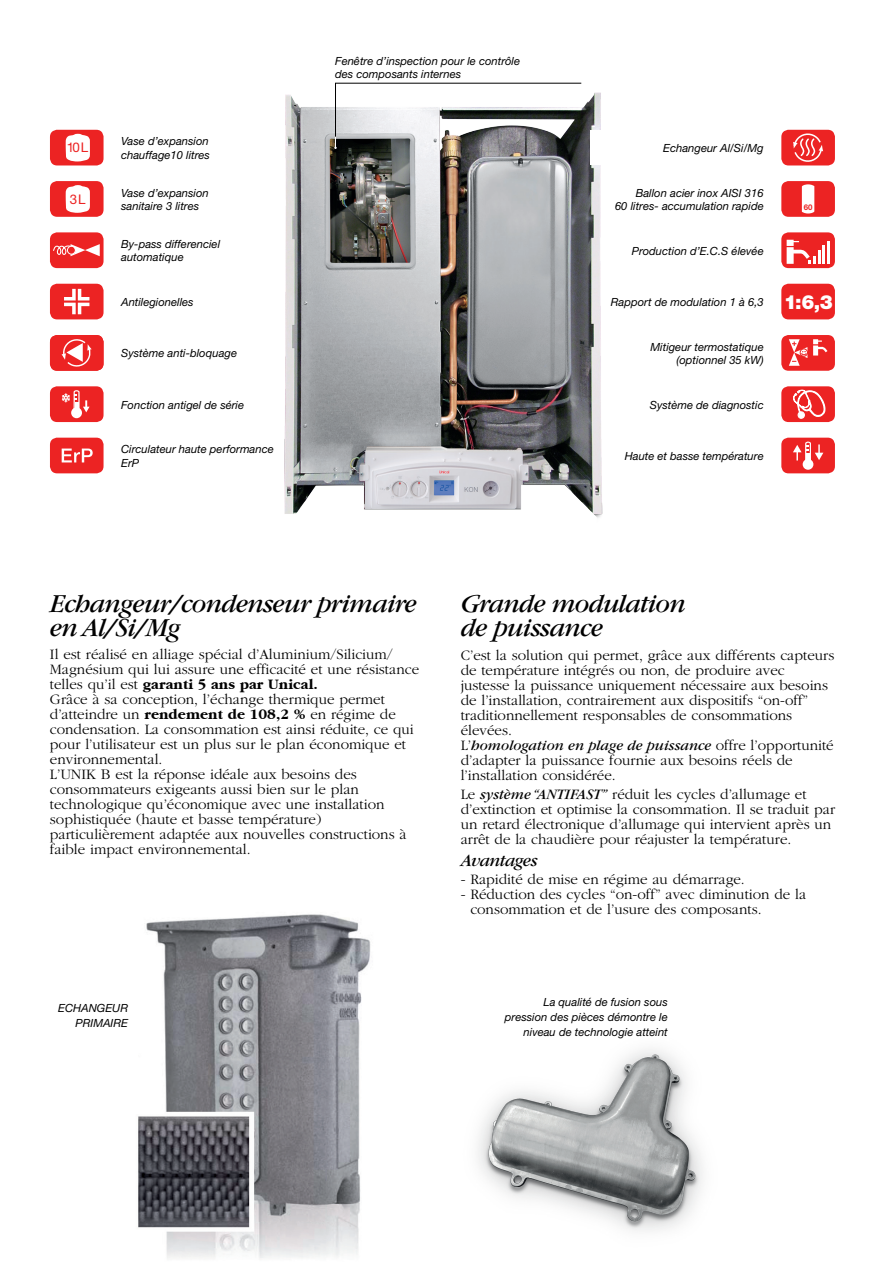
<style>
.page{position:relative;width:893px;height:1263px;background:#fff}
.page>*{position:absolute;margin:0;border:0;box-sizing:border-box;transform-origin:0 0}
.t1{font:italic 27px/24px "Garamond";letter-spacing:-.03em;color:#000}
.t2{font:italic 18px "Garamond";letter-spacing:-.03em;color:#000}
.t3{font:300 15px/15px "Garamond";color:#000}
.t4{font:700 15px "Garamond IT Cby BT";color:#000}
.t5{font:13.35px "Helvetica Neue";color:#ec2323}
.t6{font:italic 11.25px/13.5px "Helvetica Neue";color:#000}
.t7{font:700 7.8px "Helvetica Neue";color:#ec2323}
.s1{font-weight:900;font-style:normal;font-size:19.5px;color:#fff}
.s2{font-family:"Garamond";font-weight:300}
.s3{font-family:"Garamond IT Cby BT";font-weight:700}
.s4{font-weight:400;font-style:italic}
</style>
<div class="page">
<img style="left:284px;top:82px;width:319px;height:436px">
<div style="left:781px;top:386px;width:54px;height:36px;background:#ec2323;border-radius:7px"></div>
<svg style="left:793px;top:389px;width:33px;height:30px"></svg>
<div style="left:590px;top:131px;width:174px;height:34px;background:#fff"></div>
<div style="left:781px;top:232px;width:54px;height:36px;background:#ec2323;border-radius:7px"></div>
<hr style="left:822px;top:245px;width:3px;height:19px;background:#fff">
<svg style="left:787px;top:240px;width:33px;height:24px"></svg>
<hr style="left:827px;top:241px;width:3px;height:23px;background:#fff">
<div style="left:781px;top:181px;width:54px;height:36px;background:#ec2323;border-radius:7px"></div>
<svg style="left:802px;top:184px;width:12px;height:29px"></svg>
<div style="left:781px;top:284px;width:54px;height:35px;background:#ec2323;border-radius:7px"></div>
<div style="left:50px;top:386px;width:54px;height:36px;background:#ec2323;border-radius:7px"></div>
<div style="left:71px;top:407px;width:11px;height:11px;background:#fff;border-radius:50%"></div>
<svg style="left:61px;top:390px;width:29px;height:22px"></svg>
<div style="left:50px;top:335px;width:54px;height:36px;background:#ec2323;border-radius:7px"></div>
<svg style="left:62px;top:339px;width:30px;height:28px"></svg>
<div style="left:50px;top:284px;width:54px;height:35px;background:#ec2323;border-radius:7px"></div>
<svg style="left:64px;top:289px;width:25px;height:25px"></svg>
<div style="left:50px;top:232px;width:54px;height:36px;background:#ec2323;border-radius:7px"></div>
<svg style="left:53px;top:244px;width:47px;height:12px"></svg>
<div style="left:50px;top:130px;width:54px;height:35px;background:#ec2323;border-radius:7px"></div>
<svg style="left:66px;top:134px;width:24px;height:27px"></svg>
<div style="left:50px;top:181px;width:54px;height:36px;background:#ec2323;border-radius:7px"></div>
<svg style="left:66px;top:185px;width:24px;height:28px"></svg>
<div style="left:781px;top:130px;width:54px;height:35px;background:#ec2323;border-radius:7px"></div>
<svg style="left:793px;top:133px;width:30px;height:29px"></svg>
<div style="left:781px;top:335px;width:54px;height:36px;background:#ec2323;border-radius:7px"></div>
<svg style="left:813px;top:339px;width:14px;height:16px"></svg>
<div style="left:800px;top:348px;width:8px;height:9px;border:1px solid #ec2323;border-radius:50%"></div>
<svg style="left:789px;top:339px;width:18px;height:27px"></svg>
<div style="left:781px;top:438px;width:54px;height:35px;background:#ec2323;border-radius:7px"></div>
<div style="left:803px;top:459px;width:10px;height:11px;background:#fff;border-radius:50%"></div>
<svg style="left:793px;top:442px;width:30px;height:19px"></svg>
<div style="left:50px;top:438px;width:54px;height:35px;background:#ec2323;border-radius:7px"></div>
<svg style="left:62px;top:448px;width:31px;height:14px"></svg>
<svg style="left:334px;top:83px;width:248px;height:66px"></svg>
<img style="left:138px;top:914px;width:233px;height:344px">
<img style="left:478px;top:1049px;width:225px;height:182px">
<p class="t5" style="left:67px;top:139px;width:23px">10L</p>
<p class="t5" style="left:70px;top:191px;width:17px">3L</p>
<p class="t6" style="left:121px;top:134px;width:90px">Vase d’expansion chauffage10 litres</p>
<p class="t6" style="left:121px;top:186px;width:89px">Vase d’expansion sanitaire 3 litres</p>
<p class="t6" style="left:121px;top:237px;width:100px">By-pass differenciel automatique</p>
<p class="t6" style="left:335px;top:54px;width:186px;line-height:12.8px">Fenêtre d’inspection pour le contrôle des composants internes</p>
<p class="t6" style="left:663px;top:141px;width:102px">Echangeur Al/Si/Mg</p>
<p class="t6" style="left:615px;top:186px;width:150px;text-align:right">Ballon acier inox AISI 316<br>60 litres- accumulation rapide</p>
<p class="t6" style="left:632px;top:244px;width:133px">Production d’E.C.S élevée</p>
<p class="t7" style="left:804px;top:202px;width:10px">60</p>
<p class="t6" style="left:121px;top:295px;width:74px">Antilegionelles</p>
<p class="t6" style="left:611px;top:295px;width:223px">Rapport de modulation 1 à 6,3 <span class="s1">1:6,3</span></p>
<p class="t6" style="left:121px;top:346px;width:117px">Système anti-bloquage</p>
<p class="t6" style="left:121px;top:398px;width:124px">Fonction antigel de série</p>
<p class="t6" style="left:121px;top:442px;width:154px">Circulateur haute performance<br>ErP</p>
<p class="t6" style="left:650px;top:340px;width:115px;text-align:right">Mitigeur termostatique (optionnel 35 kW)</p>
<p class="t6" style="left:650px;top:398px;width:115px">Système de diagnostic</p>
<p class="t6" style="left:625px;top:449px;width:140px">Haute et basse température</p>
<h1 class="t1" style="left:50px;top:592px;width:368px">Echangeur/condenseur primaire en Al/Si/Mg</h1>
<p class="t3" style="left:50px;top:647px;width:371px">Il est réalisé en alliage spécial d’Aluminium/Silicium/<br>Magnésium qui lui assure une efficacité et une résistance</p>
<p class="t4" style="left:50px;top:676px;width:270px"><span class="s2">telles qu’il est</span> garanti 5 ans par Unical.</p>
<p class="t3" style="left:50px;top:692px;width:365px">Grâce à sa conception, l’échange thermique permet d’atteindre un <span class="s3">rendement de 108,2 %</span> en régime de condensation. La consommation est ainsi réduite, ce qui pour l’utilisateur est un plus sur le plan économique et environnemental.<br>L’UNIK B est la réponse idéale aux besoins des consommateurs exigeants aussi bien sur le plan technologique qu’économique avec une installation sophistiquée (haute et basse température) particulièrement adaptée aux nouvelles constructions à faible impact environnemental.</p>
<h1 class="t1" style="left:461px;top:592px;width:227px">Grande modulation de puissance</h1>
<p class="t3" style="left:461px;top:648px;width:375px">C’est la solution qui permet, grâce aux différents capteurs de température intégrés ou non, de produire avec justesse la puissance uniquement nécessaire aux besoins de l’installation, contrairement aux dispositifs “on-off” traditionnellement responsables de consommations élevées.<br>L’<span class="s4">homologation en plage de puissance</span> offre l’opportunité d’adapter la puissance fournie aux besoins réels de l’installation considérée.</p>
<p class="t3" style="left:461px;top:787px;width:376px">Le <span class="s4">système “ANTIFAST”</span> réduit les cycles d’allumage et d’extinction et optimise la consommation. Il se traduit par un retard électronique d’allumage qui intervient après un arrêt de la chaudière pour réajuster la température.</p>
<p class="t2" style="left:461px;top:851px;width:78px">Avantages</p>
<p class="t3" style="left:461px;top:872px;width:286px">- Rapidité de mise en régime au démarrage.</p>
<p class="t3" style="left:470px;top:887px;width:337px;text-indent:-10px">- Réduction des cycles “on-off” avec diminution de la consommation et de l’usure des composants.</p>
<p class="t6" style="left:58px;top:1001px;width:71px;line-height:15px;text-align:right">ECHANGEUR<br>PRIMAIRE</p>
<p class="t6" style="left:505px;top:995px;width:164px;line-height:15px;text-align:right">La qualité de fusion sous pression des pièces démontre le niveau de technologie atteint</p>
</div>
